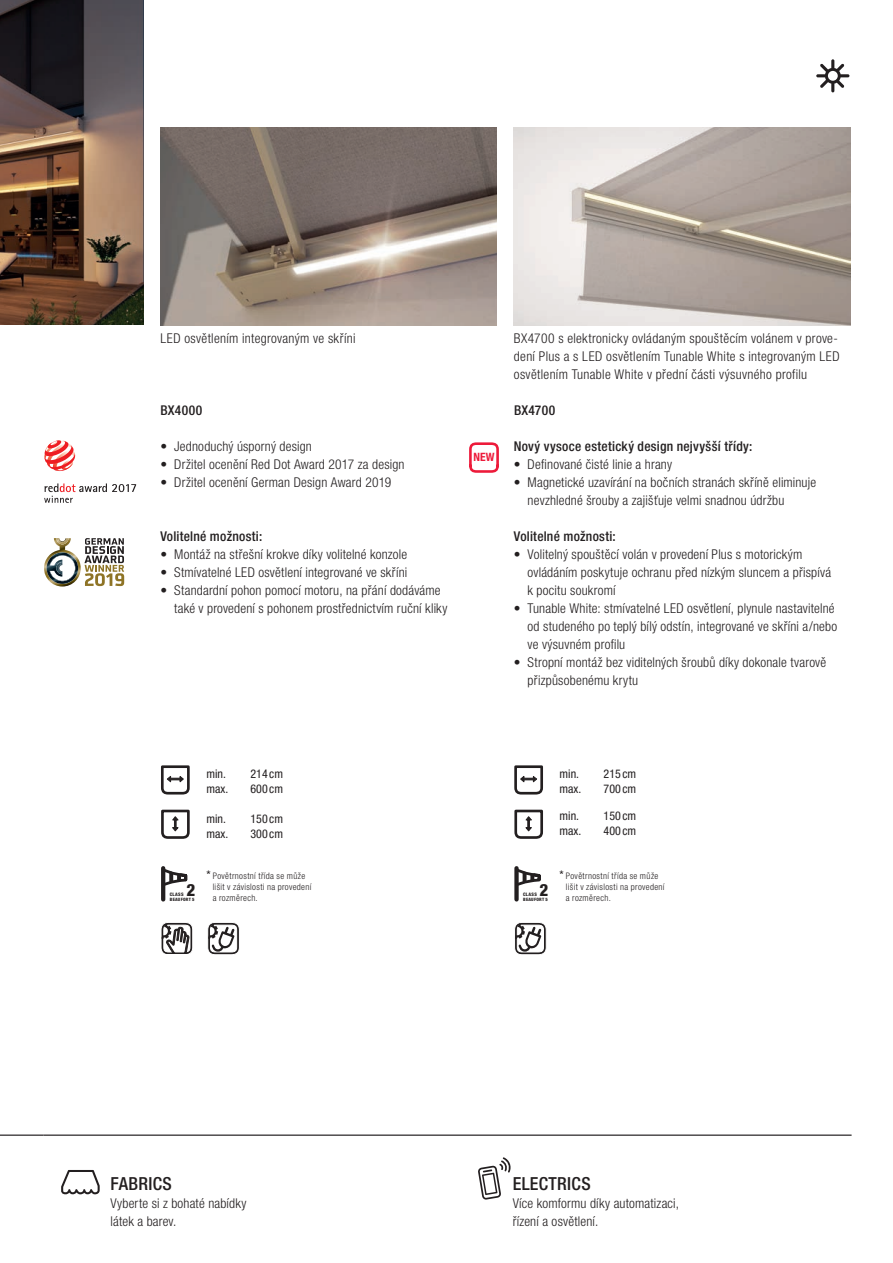
<style>
.page{position:relative;width:893px;height:1263px;background:#fff}
.page>*{position:absolute;margin:0;border:0;box-sizing:border-box;transform-origin:0 0}
.t1{font:500 condensed 18px "Helvetica Neue LT Pro";letter-spacing:.02em;color:#231f20}
.t2{font:800 condensed 16.8px "Helvetica Neue LT Pro";color:#231f20}
.t3{font:300 condensed 13.5px/18px "Helvetica Neue LT Pro";letter-spacing:.015em;color:#231f20}
.t4{font:500 condensed 13.5px "Helvetica Neue LT Pro";letter-spacing:.02em;color:#231f20}
.t5{font:condensed 12px "Helvetica Neue LT Pro";color:#231f20}
.t6{font:700 condensed 11.55px "Helvetica Neue LT Pro";color:#ed1a3a}
.t7{font:300 condensed 9px/11.2px "Helvetica Neue LT Pro";letter-spacing:.04em;color:#231f20}
.t8{font:800 condensed 4.8px "Helvetica Neue LT Pro";letter-spacing:.075em;color:#231f20}
.t9{font:800 condensed 4.5px "Helvetica Neue LT Pro";letter-spacing:.05em;color:#231f20}
.s1{font-weight:400;font-size:12px}
</style>
<div class="page">
<svg style="left:816px;top:59px;width:33px;height:33px"></svg>
<svg style="left:161px;top:888px;width:4px;height:11px"></svg>
<svg style="left:161px;top:867px;width:27px;height:21px"></svg>
<svg style="left:161px;top:765px;width:29px;height:30px"></svg>
<svg style="left:161px;top:809px;width:29px;height:30px"></svg>
<div style="left:514px;top:868px;width:5px;height:31px;background:#231f20"></div>
<svg style="left:514px;top:867px;width:27px;height:21px"></svg>
<svg style="left:514px;top:765px;width:29px;height:30px"></svg>
<svg style="left:514px;top:809px;width:29px;height:30px"></svg>
<img style="left:514px;top:127px;width:336px;height:198px">
<hr style="left:44px;top:1134px;width:808px;height:2px;background:#231f20">
<hr style="left:0;top:1134px;width:44px;height:2px;background:#231f20">
<svg style="left:478px;top:1157px;width:33px;height:42px"></svg>
<svg style="left:61px;top:1170px;width:39px;height:24px"></svg>
<svg style="left:469px;top:442px;width:30px;height:31px"></svg>
<svg style="left:161px;top:922px;width:32px;height:32px"></svg>
<svg style="left:208px;top:922px;width:32px;height:33px"></svg>
<svg style="left:514px;top:922px;width:32px;height:33px"></svg>
<img style="left:0;top:0;width:143px;height:325px">
<img style="left:160px;top:127px;width:337px;height:198px">
<svg style="left:44px;top:440px;width:31px;height:31px"></svg>
<svg style="left:44px;top:483px;width:92px;height:20px"></svg>
<img style="left:44px;top:538px;width:37px;height:48px">
<img style="left:47px;top:552px;width:31px;height:32px">
<svg style="left:56px;top:538px;width:13px;height:6px"></svg>
<img style="left:50px;top:555px;width:25px;height:26px">
<svg style="left:84px;top:538px;width:40px;height:48px"></svg>
<p class="t3" style="left:160px;top:330px;width:197px">LED osvětlením integrovaným ve skříni</p>
<p class="t3" style="left:514px;top:330px;width:327px">BX4700 s elektronicky ovládaným spouštěcím volánem v prove&shy;dení Plus a s LED osvětlením Tunable White s integrovaným LED osvětlením Tunable White v přední části výsuvného profilu</p>
<p class="t4" style="left:160px;top:403px;width:43px">BX4000</p>
<p class="t3" style="left:160px;top:437px;width:153px">• Jednoduchý úsporný design</p>
<p class="t3" style="left:160px;top:455px;width:246px">• Držitel ocenění Red Dot Award 2017 za design</p>
<p class="t3" style="left:160px;top:473px;width:232px">• Držitel ocenění German Design Award 2019</p>
<p class="t4" style="left:160px;top:529px;width:103px">Volitelné možnosti:</p>
<p class="t3" style="left:160px;top:545px;width:248px">• Montáž na střešní krokve díky volitelné konzole</p>
<p class="t3" style="left:160px;top:563px;width:248px">• Stmívatelné LED osvětlení integrované ve skříni</p>
<p class="t3" style="left:174px;top:581px;width:275px;text-indent:-14px">• Standardní pohon pomocí motoru, na přání dodáváme také v provedení s pohonem prostřednictvím ruční kliky</p>
<p class="t6" style="left:474px;top:450px;width:22px">NEW</p>
<p class="t4" style="left:514px;top:403px;width:43px">BX4700</p>
<p class="t4" style="left:514px;top:439px;width:240px">Nový vysoce estetický design nejvyšší třídy:</p>
<p class="t3" style="left:514px;top:456px;width:160px">• Definované čisté linie a hrany</p>
<p class="t3" style="left:528px;top:474px;width:290px;text-indent:-14px">• Magnetické uzavírání na bočních stranách skříně eliminuje nevzhledné šrouby a zajišťuje velmi snadnou údržbu</p>
<p class="t4" style="left:514px;top:529px;width:103px">Volitelné možnosti:</p>
<p class="t3" style="left:528px;top:546px;width:305px;text-indent:-14px">• Volitelný spouštěcí volán v provedení Plus s motorickým ovládáním poskytuje ochranu před nízkým sluncem a přispívá k pocitu soukromí</p>
<p class="t3" style="left:528px;top:599px;width:311px;text-indent:-14px">• Tunable White: stmívatelné LED osvětlení, plynule nastavitelné od studeného po teplý bílý odstín, integrované ve skříni a/nebo ve výsuvném profilu</p>
<p class="t3" style="left:528px;top:653px;width:300px;text-indent:-14px">• Stropní montáž bez viditelných šroubů díky dokonale tvarově přizpůsobenému krytu</p>
<p class="t5" style="left:206px;top:767px;width:21px">min.</p>
<p class="t5" style="left:250px;top:767px;width:34px">214 cm</p>
<p class="t5" style="left:206px;top:782px;width:23px">max.</p>
<p class="t5" style="left:250px;top:782px;width:34px">600 cm</p>
<p class="t5" style="left:206px;top:812px;width:21px">min.</p>
<p class="t5" style="left:250px;top:812px;width:34px">150 cm</p>
<p class="t5" style="left:206px;top:827px;width:23px">max.</p>
<p class="t5" style="left:250px;top:827px;width:34px">300 cm</p>
<p class="t5" style="left:560px;top:767px;width:21px">min.</p>
<p class="t5" style="left:604px;top:767px;width:34px">215 cm</p>
<p class="t5" style="left:560px;top:782px;width:23px">max.</p>
<p class="t5" style="left:604px;top:782px;width:34px">700 cm</p>
<p class="t5" style="left:560px;top:809px;width:21px">min.</p>
<p class="t5" style="left:604px;top:809px;width:34px">150 cm</p>
<p class="t5" style="left:560px;top:824px;width:23px">max.</p>
<p class="t5" style="left:604px;top:824px;width:34px">400 cm</p>
<p class="t2" style="left:186px;top:880px;width:10px">2</p>
<p class="t8" style="left:170px;top:892px;width:15px">CLASS</p>
<p class="t9" style="left:170px;top:897px;width:26px">BEAUFORT 5</p>
<p class="t7" style="left:213px;top:870px;width:100px;text-indent:-6px"><span class="s1">*</span> Povětrnostní třída se může lišit v závislosti na provedení a rozměrech.</p>
<p class="t7" style="left:566px;top:870px;width:100px;text-indent:-6px"><span class="s1">*</span> Povětrnostní třída se může lišit v závislosti na provedení a rozměrech.</p>
<p class="t2" style="left:540px;top:880px;width:10px">2</p>
<p class="t8" style="left:523px;top:892px;width:15px">CLASS</p>
<p class="t9" style="left:523px;top:897px;width:26px">BEAUFORT 5</p>
<h1 class="t1" style="left:111px;top:1172px;width:63px">FABRICS</h1>
<p class="t3" style="left:111px;top:1194px;width:138px">Vyberte si z bohaté nabídky látek a barev.</p>
<h1 class="t1" style="left:513px;top:1172px;width:79px">ELECTRICS</h1>
<p class="t3" style="left:513px;top:1194px;width:168px">Více komformu díky automatizaci, řízení a osvětlení.</p>
</div>
